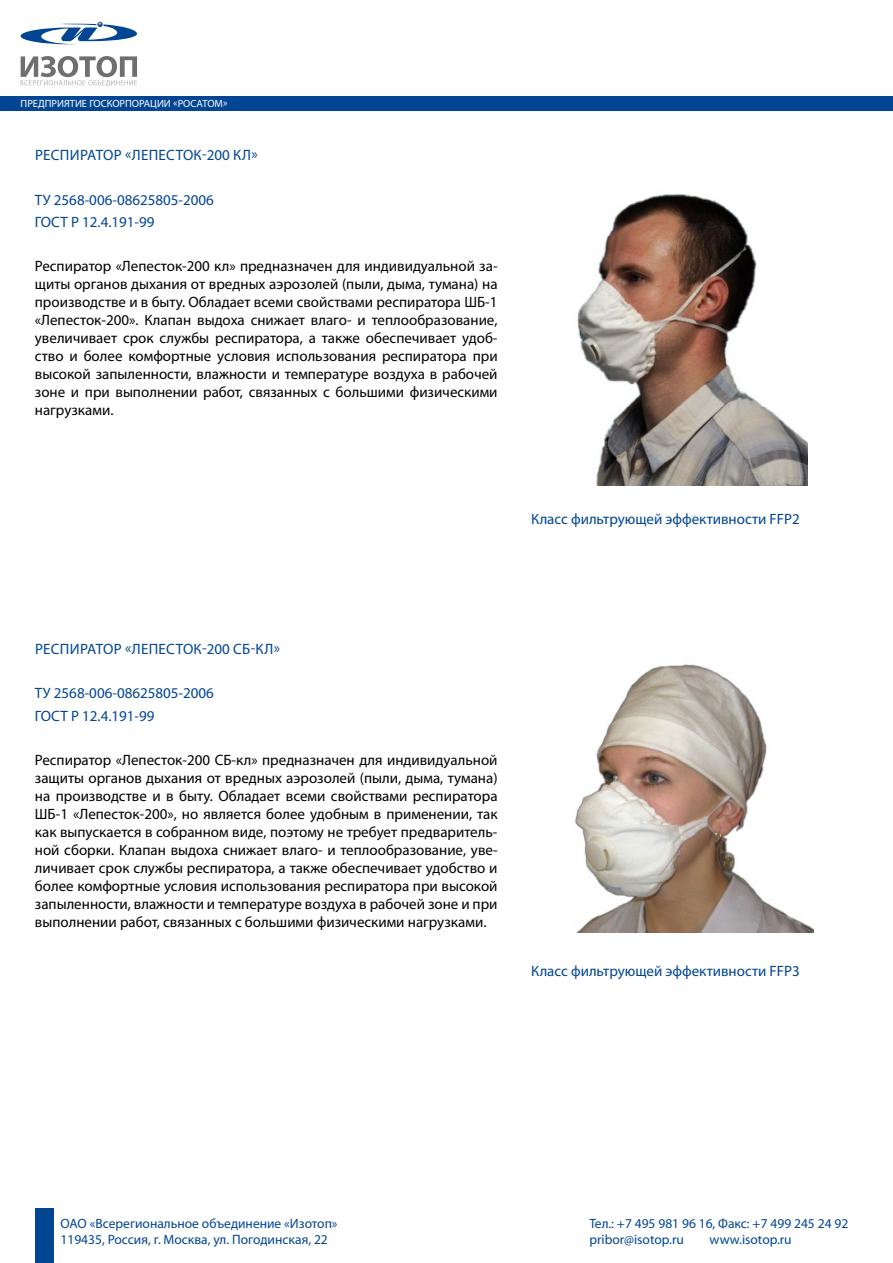
<style>
.page{position:relative;width:893px;height:1263px;background:#fff}
.page>*{position:absolute;margin:0;border:0;box-sizing:border-box;transform-origin:0 0}
.t1{font:15px/18px "Myriad Pro";color:#000;text-align:justify}
.t2{font:15px/22.2px "Myriad Pro";color:#014593}
.t3{font:15px "Myriad Pro";letter-spacing:.02em;color:#014593}
.t4{font:13.5px/16.2px "Myriad Pro";color:#014593}
.t5{font:10.5px "Myriad Pro";color:#fff}
</style>
<div class="page">
<div style="left:35px;top:1209px;width:19px;height:54px;background:#014593"></div>
<div style="left:0;top:96px;width:893px;height:15px;background:#014593"></div>
<svg style="left:21px;top:56px;width:116px;height:30px"></svg>
<svg style="left:21px;top:22px;width:116px;height:22px"></svg>
<img style="left:577px;top:194px;width:231px;height:292px">
<img style="left:575px;top:664px;width:239px;height:268px">
<p class="t5" style="left:21px;top:97px;width:208px">ПРЕДПРИЯТИЕ ГОСКОРПОРАЦИИ «РОСАТОМ»</p>
<p class="t3" style="left:35px;top:146px;width:224px">РЕСПИРАТОР «ЛЕПЕСТОК-200 КЛ»</p>
<p class="t2" style="left:35px;top:188px;width:181px">ТУ 2568-006-08625805-2006<br>ГОСТ Р 12.4.191-99</p>
<p class="t1" style="left:35px;top:257px;width:464px">Респиратор «Лепесток-200 кл» предназначен для индивидуальной за&shy;щиты органов дыхания от вредных аэрозолей (пыли, дыма, тумана) на производстве и в быту. Обладает всеми свойствами респиратора ШБ-1 «Лепесток-200». Клапан выдоха снижает влаго- и теплообразование, увеличивает срок службы респиратора, а также обеспечивает удоб&shy;ство и более комфортные условия использования респиратора при высокой запыленности, влажности и температуре воздуха в рабочей зоне и при выполнении работ, связанных с большими физическими нагрузками.</p>
<p class="t2" style="left:531px;top:508px;width:270px">Класс фильтрующей эффективности FFP2</p>
<p class="t3" style="left:35px;top:640px;width:247px">РЕСПИРАТОР «ЛЕПЕСТОК-200 СБ-КЛ»</p>
<p class="t2" style="left:35px;top:682px;width:181px">ТУ 2568-006-08625805-2006<br>ГОСТ Р 12.4.191-99</p>
<p class="t1" style="left:35px;top:751px;width:464px">Респиратор «Лепесток-200 СБ-кл» предназначен для индивидуальной защиты органов дыхания от вредных аэрозолей (пыли, дыма, тумана) на производстве и в быту. Обладает всеми свойствами респиратора ШБ-1 «Лепесток-200», но является более удобным в применении, так как выпускается в собранном виде, поэтому не требует предваритель&shy;ной сборки. Клапан выдоха снижает влаго- и теплообразование, уве&shy;личивает срок службы респиратора, а также обеспечивает удобство и более комфортные условия использования респиратора при высокой запыленности, влажности и температуре воздуха в рабочей зоне и при выполнении работ, связанных с большими физическими нагрузками.</p>
<p class="t2" style="left:531px;top:959px;width:270px">Класс фильтрующей эффективности FFP3</p>
<p class="t4" style="left:60px;top:1215px;width:279px">ОАО «Всерегиональное объединение «Изотоп»<br>119435, Россия, г. Москва, ул. Погодинская, 22</p>
<p class="t4" style="left:589px;top:1215px;width:260px">Тел.: +7 495 981 96 16, Факс: +7 499 245 24 92 pribor@isotop.ru</p>
<p class="t4" style="left:710px;top:1231px;width:84px">www.isotop.ru</p>
</div>
